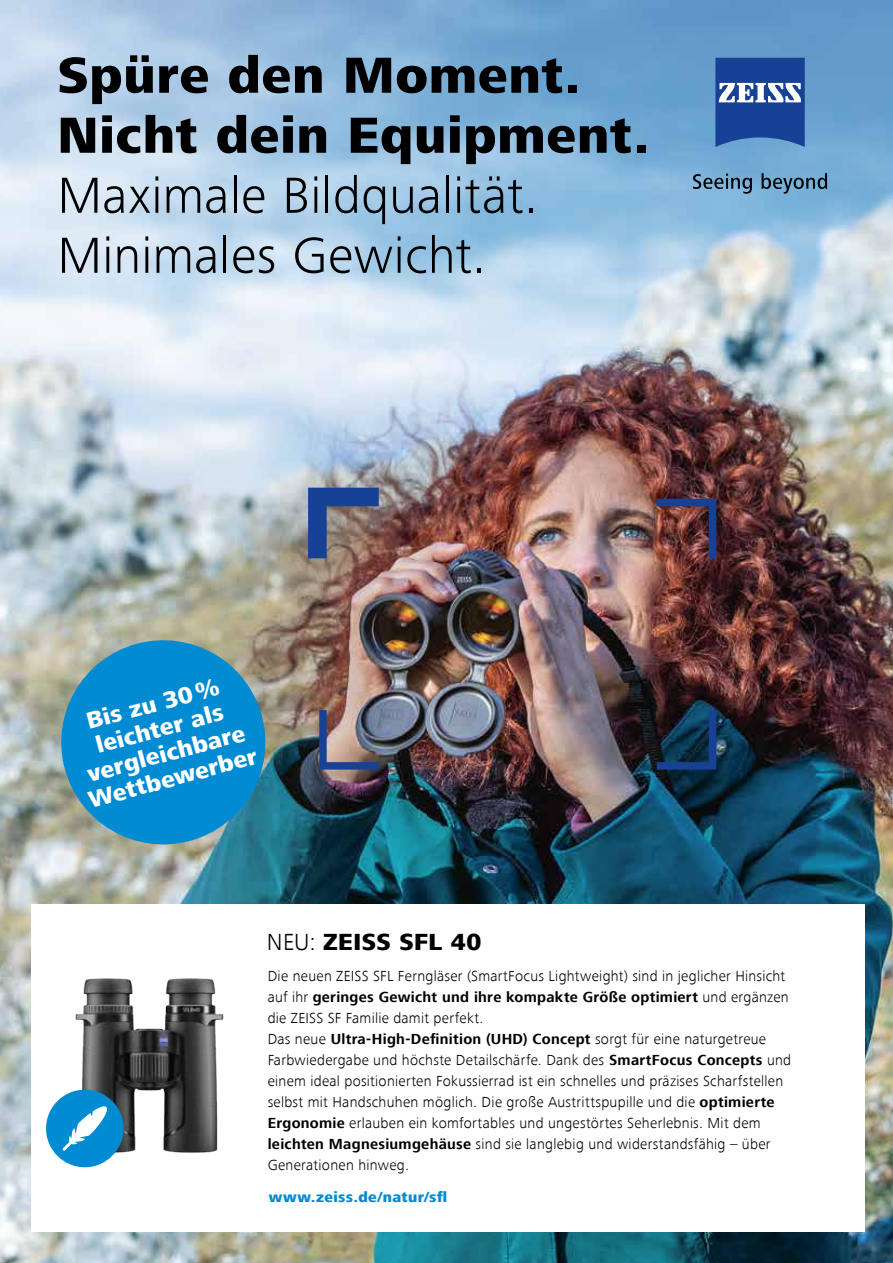
<style>
.page{position:relative;width:893px;height:1263px;background:#fff}
.page>*{position:absolute;margin:0;border:0;box-sizing:border-box;transform-origin:0 0}
.t1{font:300 52.5px/60px "ZEISS Frutiger Next W1 G";letter-spacing:.005em;color:#000}
.t2{font:800 52.5px/60px "ZEISS Frutiger Next W1 G";letter-spacing:.015em;color:#000}
.t3{font:800 24px/25.5px "ZEISS Frutiger Next W1 G";color:#fff;text-align:center}
.t4{font:800 24px "ZEISS Frutiger Next W1 G";letter-spacing:.02em;color:#000}
.t5{font:300 15px/21px "ZEISS Frutiger Next W1 G";letter-spacing:.02em;color:#000}
.t6{font:800 15px "ZEISS Frutiger Next W1 G";letter-spacing:.025em;color:#008bd2}
.s1{font-weight:300}
.s2{font-weight:700}
</style>
<div class="page">
<img style="left:0;top:0;width:893px;height:1263px">
<svg style="left:308px;top:488px;width:71px;height:70px;background:#575e7d"></svg>
<img style="left:319px;top:710px;width:60px;height:60px">
<svg style="left:657px;top:499px;width:59px;height:59px;background:#5f3d4c"></svg>
<svg style="left:657px;top:710px;width:59px;height:60px;background:#103254"></svg>
<svg style="left:715px;top:58px;width:90px;height:89px;background:#385fa5"></svg>
<svg style="left:693px;top:174px;width:59px;height:20px"></svg>
<svg style="left:762px;top:173px;width:65px;height:21px"></svg>
<div style="left:31px;top:904px;width:833px;height:327px;background:#fff"></div>
<img style="left:0;top:943px;width:224px;height:256px">
<div style="left:46px;top:1090px;width:78px;height:77px;background:#008bd2;border-radius:50%"></div>
<svg style="left:62px;top:1106px;width:45px;height:45px"></svg>
<svg style="left:50px;top:629px;width:226px;height:226px;background:#3593bc"></svg>
<h1 class="t2" style="left:57px;top:47px;width:593px">Spüre den Moment.<br>Nicht dein Equipment.</h1>
<h1 class="t1" style="left:57px;top:165px;width:482px">Maximale Bildqualität.<br>Minimales Gewicht.</h1>
<h2 class="t3" style="left:66px;top:715px;width:175px;rotate:-15deg">Bis zu 30% leichter als vergleichbare<br>Wettbewerber</h2>
<h2 class="t4" style="left:267px;top:928px;width:216px"><span class="s1">NEU:</span> ZEISS SFL 40</h2>
<p class="t5" style="left:268px;top:966px;width:525px">Die neuen ZEISS SFL Ferngläser (SmartFocus Lightweight) sind in jeglicher Hinsicht auf ihr <span class="s2">geringes Gewicht und ihre kompakte Größe optimiert</span> und ergänzen die ZEISS SF Familie damit perfekt.<br>Das neue <span class="s2">Ultra-High-Definition (UHD) Concept</span> sorgt für eine naturgetreue Farbwiedergabe und höchste Detailschärfe. Dank des <span class="s2">SmartFocus Concepts</span> und einem ideal positionierten Fokussierrad ist ein schnelles und präzises Scharfstellen selbst mit Handschuhen möglich. Die große Austrittspupille und die <span class="s2">optimierte Ergonomie</span> erlauben ein komfortables und ungestörtes Seherlebnis. Mit dem <span class="s2">leichten Magnesiumgehäuse</span> sind sie langlebig und widerstandsfähig – über Generationen hinweg.</p>
<p class="t6" style="left:269px;top:1188px;width:180px">www.zeiss.de/natur/sfl</p>
</div>
